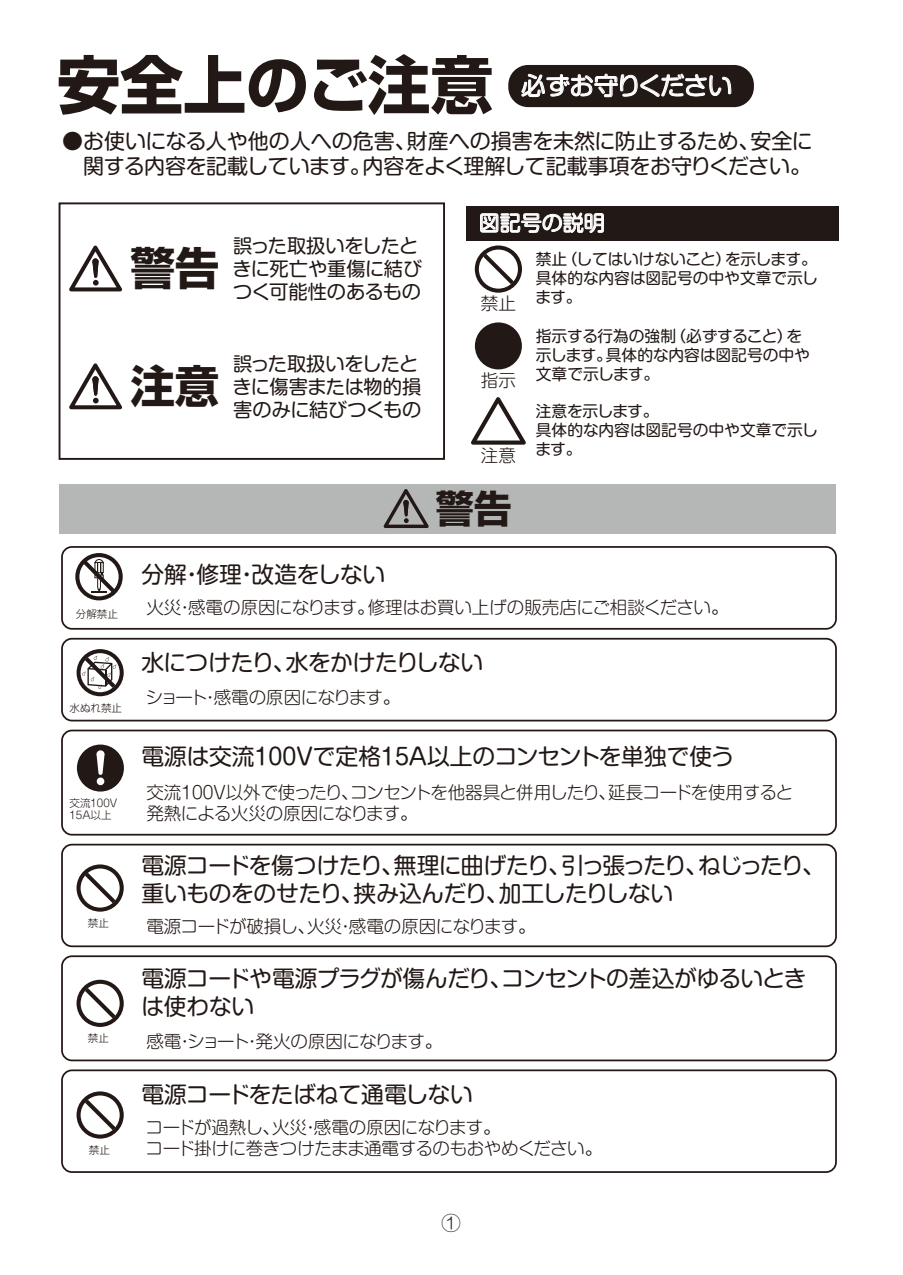
<style>
.page{position:relative;width:903px;height:1275px;background:#fff}
.page>*{position:absolute;margin:0;border:0;box-sizing:border-box;transform-origin:0 0}
.t1{font:700 63px "Shin Go Pro";color:#221815}
.t2{font:700 44.62px "Shin Go Pro";color:#221815}
.t3{font:700 37.98px "Shin Go Pro";color:#221815}
.t4{font:24.5px "Shin M Go Pro";letter-spacing:-.025em;color:#fff}
.t5{font:22.75px/27.3px "Shin M Go Pro";letter-spacing:-.02em;color:#221815}
.t6{font:22.75px "Shin M Go Pro";color:#221815}
.t7{font:21px/25.2px "Shin M Go Pro";letter-spacing:-.01em;color:#221815}
.t8{font:21px "Shin M Go Pro";color:#fff}
.t9{font:19.25px/23.1px "Shin M Go Pro";letter-spacing:-.02em;color:#221815}
.t10{font:19.25px "HG Maru Gothic MPRO";color:#221815}
.t11{font:300 17.5px/21px "Shin M Go Pro";letter-spacing:-.03em;color:#221815}
.t12{font:300 17.5px "Shin M Go Pro";letter-spacing:-.01em;color:#221815}
.t13{font:15.75px/18.9px "Shin M Go Pro";color:#221815}
.t14{font:300 10.5px/12.6px "Shin M Go Pro";color:#221815}
</style>
<div class="page">
<div style="left:508px;top:65px;width:246px;height:42px;background:#221815;border-radius:20px"></div>
<svg style="left:521px;top:65px;width:210px;height:41px"></svg>
<div style="left:59px;top:202px;width:386px;height:258px;border:2px solid #221815"></div>
<svg style="left:69px;top:246px;width:53px;height:45px"></svg>
<svg style="left:69px;top:363px;width:53px;height:46px"></svg>
<div style="left:466px;top:206px;width:372px;height:35px;background:#221815"></div>
<svg style="left:480px;top:212px;width:124px;height:21px"></svg>
<svg style="left:475px;top:245px;width:47px;height:48px"></svg>
<div style="left:475px;top:322px;width:47px;height:47px;background:#221815;border-radius:50%"></div>
<svg style="left:471px;top:397px;width:55px;height:48px"></svg>
<div style="left:60px;top:484px;width:776px;height:49px;background:#b5b6b6"></div>
<svg style="left:384px;top:489px;width:45px;height:39px"></svg>
<svg style="left:75px;top:553px;width:48px;height:47px"></svg>
<div style="left:61px;top:546px;width:776px;height:84px;border:2px solid #221815;border-radius:10px"></div>
<svg style="left:77px;top:649px;width:47px;height:47px"></svg>
<div style="left:61px;top:638px;width:776px;height:83px;border:2px solid #221815;border-radius:10px"></div>
<div style="left:77px;top:745px;width:47px;height:46px;background:#221815;border-radius:50%"></div>
<svg style="left:96px;top:750px;width:9px;height:25px"></svg>
<div style="left:97px;top:777px;width:7px;height:8px;background:#fff;border-radius:50%"></div>
<div style="left:61px;top:730px;width:776px;height:105px;border:2px solid #221815;border-radius:10px"></div>
<svg style="left:77px;top:864px;width:47px;height:48px"></svg>
<div style="left:61px;top:844px;width:776px;height:103px;border:2px solid #221815;border-radius:10px"></div>
<svg style="left:77px;top:980px;width:47px;height:47px"></svg>
<div style="left:61px;top:955px;width:776px;height:106px;border:2px solid #221815;border-radius:10px"></div>
<svg style="left:77px;top:1091px;width:47px;height:48px"></svg>
<div style="left:61px;top:1069px;width:776px;height:104px;border:2px solid #221815;border-radius:10px"></div>
<h1 class="t1" style="left:57px;top:35px;width:438px">安全上のご注意</h1>
<h3 class="t4" style="left:521px;top:66px;width:213px">必ずお守りください</h3>
<p class="t7" style="left:62px;top:126px;width:752px">●お使いになる人や他の人への危害、財産への損害を未然に防止するため、安全に　関する内容を記載しています。内容をよく理解して記載事項をお守りください。</p>
<h2 class="t2" style="left:130px;top:233px;width:91px">警告</h2>
<p class="t9" style="left:233px;top:232px;width:191px">誤った取扱いをしたときに死亡や重傷に結びつく可能性のあるもの</p>
<h2 class="t2" style="left:130px;top:351px;width:91px">注意</h2>
<p class="t9" style="left:233px;top:349px;width:190px">誤った取扱いをしたときに傷害または物的損害のみに結びつくもの</p>
<p class="t8" style="left:479px;top:206px;width:127px">図記号の説明</p>
<p class="t11" style="left:481px;top:291px;width:36px">禁止</p>
<p class="t11" style="left:481px;top:368px;width:36px">指示</p>
<p class="t11" style="left:481px;top:442px;width:36px">注意</p>
<h3 class="t3" style="left:436px;top:478px;width:77px">警告</h3>
<p class="t13" style="left:535px;top:248px;width:284px;text-align:justify">禁止（してはいけないこと）を示します。具体的な内容は図記号の中や文章で示します。</p>
<p class="t13" style="left:536px;top:325px;width:276px">指示する行為の強制（必ずすること）を示します。具体的な内容は図記号の中や文章で示します。</p>
<p class="t13" style="left:535px;top:400px;width:284px">注意を示します。<br>具体的な内容は図記号の中や文章で示します。</p>
<h3 class="t5" style="left:141px;top:558px;width:245px">分解・修理・改造をしない</h3>
<p class="t14" style="left:76px;top:606px;width:43px">分解禁止</p>
<p class="t12" style="left:146px;top:593px;width:584px">火災・感電の原因になります。修理はお買い上げの販売店にご相談ください。</p>
<h3 class="t5" style="left:141px;top:646px;width:343px">水につけたり、水をかけたりしない</h3>
<p class="t14" style="left:70px;top:701px;width:54px">水ぬれ禁止</p>
<p class="t11" style="left:145px;top:685px;width:256px">ショート・感電の原因になります。</p>
<h3 class="t6" style="left:141px;top:738px;width:594px">電源は交流100Vで定格15A以上のコンセントを単独で使う</h3>
<p class="t11" style="left:146px;top:780px;width:648px">交流100V以外で使ったり、コンセントを他器具と併用したり、延長コードを使用すると発熱による火災の原因になります。</p>
<p class="t14" style="left:70px;top:795px;width:49px">交流100V<br>15A以上</p>
<h3 class="t5" style="left:141px;top:849px;width:685px">電源コードを傷つけたり、無理に曲げたり、引っ張ったり、ねじったり、重いものをのせたり、挟み込んだり、加工したりしない</h3>
<p class="t14" style="left:88px;top:915px;width:22px">禁止</p>
<p class="t11" style="left:146px;top:913px;width:391px">電源コードが破損し、火災・感電の原因になります。</p>
<h3 class="t5" style="left:141px;top:962px;width:667px">電源コードや電源プラグが傷んだり、コンセントの差込がゆるいときは使わない</h3>
<p class="t14" style="left:88px;top:1030px;width:22px">禁止</p>
<p class="t11" style="left:146px;top:1029px;width:297px">感電・ショート・発火の原因になります。</p>
<h3 class="t5" style="left:141px;top:1078px;width:333px">電源コードをたばねて通電しない</h3>
<p class="t11" style="left:146px;top:1114px;width:356px">コードが過熱し、火災・感電の原因になります。</p>
<p class="t14" style="left:89px;top:1142px;width:22px">禁止</p>
<p class="t11" style="left:146px;top:1135px;width:458px">コード掛けに巻きつけたまま通電するのもおやめください。</p>
<p class="t10" style="left:441px;top:1214px;width:21px">①</p>
</div>
